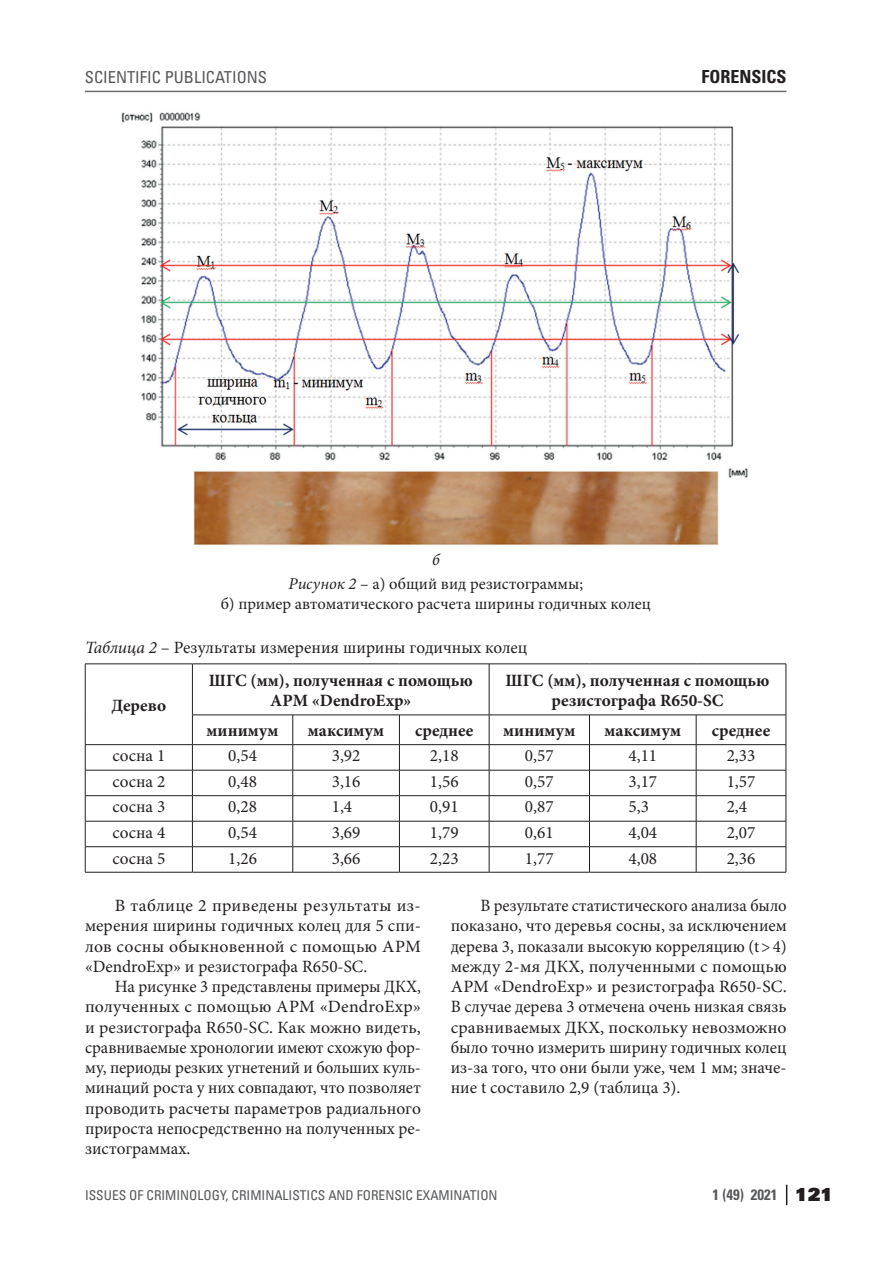
<style>
.page{position:relative;width:893px;height:1263px;background:#fff}
.page>*{position:absolute;margin:0;border:0;box-sizing:border-box;transform-origin:0 0}
.t1{font:700 18px "Partner Condensed";color:#231f20}
.t2{font:900 18px "Partner";color:#231f20}
.t3{font:17.25px/20.2px "Minion Pro";color:#231f20;text-align:justify}
.t4{font:700 17.25px/20.2px "Minion Pro";color:#231f20;text-align:center}
.t5{font:16.5px/23.7px "Minion Pro";color:#231f20;text-align:center}
.t6{font:16.5px "Partner Condensed";color:#57585a}
.t7{font:700 15px "Partner Condensed";color:#57585a}
.t8{font:13.5px "Partner Condensed";color:#57585a}
.s1{font-style:italic}
.s2{color:#fff}
</style>
<div class="page">
<hr style="left:85px;top:91px;width:701px;height:1px;background:#6c6d70">
<svg style="left:786px;top:1185px;width:1px;height:20px"></svg>
<hr style="left:85px;top:664px;width:107px;height:1px;background:#231f20">
<hr style="left:85px;top:664px;width:1px;height:51px;background:#231f20">
<hr style="left:192px;top:664px;width:101px;height:1px;background:#231f20">
<hr style="left:192px;top:664px;width:1px;height:51px;background:#231f20">
<hr style="left:293px;top:664px;width:106px;height:1px;background:#231f20">
<hr style="left:399px;top:664px;width:90px;height:1px;background:#231f20">
<hr style="left:489px;top:664px;width:100px;height:1px;background:#231f20">
<hr style="left:489px;top:664px;width:1px;height:51px;background:#231f20">
<hr style="left:589px;top:664px;width:107px;height:1px;background:#231f20">
<hr style="left:696px;top:664px;width:90px;height:1px;background:#231f20">
<hr style="left:786px;top:664px;width:1px;height:51px;background:#231f20">
<hr style="left:192px;top:715px;width:101px;height:1px;background:#231f20">
<hr style="left:293px;top:715px;width:106px;height:1px;background:#231f20">
<hr style="left:399px;top:715px;width:90px;height:1px;background:#231f20">
<hr style="left:489px;top:715px;width:100px;height:1px;background:#231f20">
<hr style="left:589px;top:715px;width:107px;height:1px;background:#231f20">
<hr style="left:696px;top:715px;width:90px;height:1px;background:#231f20">
<hr style="left:85px;top:744px;width:107px;height:1px;background:#231f20">
<hr style="left:192px;top:744px;width:101px;height:1px;background:#231f20">
<hr style="left:293px;top:744px;width:106px;height:1px;background:#231f20">
<hr style="left:399px;top:744px;width:90px;height:1px;background:#231f20">
<hr style="left:489px;top:744px;width:100px;height:1px;background:#231f20">
<hr style="left:589px;top:744px;width:107px;height:1px;background:#231f20">
<hr style="left:696px;top:744px;width:90px;height:1px;background:#231f20">
<hr style="left:85px;top:770px;width:107px;height:1px;background:#231f20">
<hr style="left:192px;top:770px;width:101px;height:1px;background:#231f20">
<hr style="left:293px;top:770px;width:106px;height:1px;background:#231f20">
<hr style="left:399px;top:770px;width:90px;height:1px;background:#231f20">
<hr style="left:489px;top:770px;width:100px;height:1px;background:#231f20">
<hr style="left:589px;top:770px;width:107px;height:1px;background:#231f20">
<hr style="left:696px;top:770px;width:90px;height:1px;background:#231f20">
<hr style="left:85px;top:795px;width:107px;height:1px;background:#231f20">
<hr style="left:192px;top:795px;width:101px;height:1px;background:#231f20">
<hr style="left:293px;top:795px;width:106px;height:1px;background:#231f20">
<hr style="left:399px;top:795px;width:90px;height:1px;background:#231f20">
<hr style="left:489px;top:795px;width:100px;height:1px;background:#231f20">
<hr style="left:589px;top:795px;width:107px;height:1px;background:#231f20">
<hr style="left:696px;top:795px;width:90px;height:1px;background:#231f20">
<hr style="left:85px;top:821px;width:107px;height:1px;background:#231f20">
<hr style="left:192px;top:821px;width:101px;height:1px;background:#231f20">
<hr style="left:293px;top:821px;width:106px;height:1px;background:#231f20">
<hr style="left:399px;top:821px;width:90px;height:1px;background:#231f20">
<hr style="left:489px;top:821px;width:100px;height:1px;background:#231f20">
<hr style="left:589px;top:821px;width:107px;height:1px;background:#231f20">
<hr style="left:696px;top:821px;width:90px;height:1px;background:#231f20">
<hr style="left:85px;top:846px;width:107px;height:1px;background:#231f20">
<svg style="left:85px;top:715px;width:1px;height:157px"></svg>
<hr style="left:192px;top:846px;width:101px;height:1px;background:#231f20">
<svg style="left:192px;top:715px;width:1px;height:157px"></svg>
<hr style="left:293px;top:846px;width:106px;height:1px;background:#231f20">
<svg style="left:292px;top:715px;width:1px;height:157px"></svg>
<hr style="left:399px;top:846px;width:90px;height:1px;background:#231f20">
<svg style="left:399px;top:715px;width:1px;height:157px"></svg>
<hr style="left:489px;top:846px;width:100px;height:1px;background:#231f20">
<svg style="left:489px;top:715px;width:1px;height:157px"></svg>
<hr style="left:589px;top:846px;width:107px;height:1px;background:#231f20">
<svg style="left:589px;top:715px;width:1px;height:157px"></svg>
<hr style="left:696px;top:846px;width:90px;height:1px;background:#231f20">
<svg style="left:696px;top:715px;width:1px;height:157px"></svg>
<svg style="left:786px;top:715px;width:1px;height:157px"></svg>
<hr style="left:85px;top:872px;width:107px;height:1px;background:#231f20">
<hr style="left:192px;top:872px;width:101px;height:1px;background:#231f20">
<hr style="left:293px;top:872px;width:106px;height:1px;background:#231f20">
<hr style="left:399px;top:872px;width:90px;height:1px;background:#231f20">
<hr style="left:489px;top:872px;width:100px;height:1px;background:#231f20">
<hr style="left:589px;top:872px;width:107px;height:1px;background:#231f20">
<hr style="left:696px;top:872px;width:90px;height:1px;background:#231f20">
<img style="left:121px;top:112px;width:627px;height:433px">
<p class="t6" style="left:85px;top:67px;width:184px">SCIENTIFIC PUBLICATIONS</p>
<p class="t1" style="left:701px;top:66px;width:87px">FORENSICS</p>
<p class="t5" style="left:289px;top:548px;width:296px"><span class="s1">б<br>Рисунок 2</span> – а) общий вид резистограммы;</p>
<p class="t5" style="left:221px;top:592px;width:432px">б) пример автоматического расчета ширины годичных колец</p>
<p class="t3" style="left:85px;top:638px;width:444px"><span class="s1">Таблица 2</span> – Результаты измерения ширины годичных колец</p>
<p class="t4" style="left:111px;top:695px;width:56px">Дерево</p>
<p class="t4" style="left:209px;top:670px;width:265px">ШГС (мм), полученная с помощью<br>АРМ «DendroExp»</p>
<p class="t4" style="left:506px;top:670px;width:265px">ШГС (мм), полученная с помощью резистографа R650-SC</p>
<p class="t4" style="left:206px;top:720px;width:74px">минимум</p>
<p class="t4" style="left:308px;top:720px;width:78px">максимум</p>
<p class="t4" style="left:415px;top:720px;width:60px">среднее</p>
<p class="t4" style="left:503px;top:720px;width:74px">минимум</p>
<p class="t4" style="left:604px;top:720px;width:78px">максимум</p>
<p class="t4" style="left:712px;top:720px;width:60px">среднее</p>
<p class="t3" style="left:112px;top:746px;width:54px">сосна 1</p>
<p class="t3" style="left:228px;top:746px;width:30px">0,54</p>
<p class="t3" style="left:332px;top:746px;width:30px">3,92</p>
<p class="t3" style="left:430px;top:746px;width:30px">2,18</p>
<p class="t3" style="left:525px;top:746px;width:30px">0,57</p>
<p class="t3" style="left:628px;top:746px;width:30px">4,11</p>
<p class="t3" style="left:727px;top:746px;width:30px">2,33</p>
<p class="t3" style="left:112px;top:771px;width:54px">сосна 2</p>
<p class="t3" style="left:228px;top:771px;width:30px">0,48</p>
<p class="t3" style="left:332px;top:771px;width:30px">3,16</p>
<p class="t3" style="left:430px;top:771px;width:30px">1,56</p>
<p class="t3" style="left:525px;top:771px;width:30px">0,57</p>
<p class="t3" style="left:628px;top:771px;width:30px">3,17</p>
<p class="t3" style="left:727px;top:771px;width:30px">1,57</p>
<p class="t3" style="left:112px;top:797px;width:54px">сосна 3</p>
<p class="t3" style="left:228px;top:797px;width:30px">0,28</p>
<p class="t3" style="left:332px;top:797px;width:30px">1,4<span class="s2">0</span></p>
<p class="t3" style="left:430px;top:797px;width:30px">0,91</p>
<p class="t3" style="left:525px;top:797px;width:30px">0,87</p>
<p class="t3" style="left:628px;top:797px;width:30px">5,3<span class="s2">0</span></p>
<p class="t3" style="left:727px;top:797px;width:30px">2,4<span class="s2">0</span></p>
<p class="t3" style="left:112px;top:822px;width:54px">сосна 4</p>
<p class="t3" style="left:228px;top:822px;width:30px">0,54</p>
<p class="t3" style="left:332px;top:822px;width:30px">3,69</p>
<p class="t3" style="left:430px;top:822px;width:30px">1,79</p>
<p class="t3" style="left:525px;top:822px;width:30px">0,61</p>
<p class="t3" style="left:628px;top:822px;width:30px">4,04</p>
<p class="t3" style="left:727px;top:822px;width:30px">2,07</p>
<p class="t3" style="left:112px;top:848px;width:54px">сосна 5</p>
<p class="t3" style="left:228px;top:848px;width:30px">1,26</p>
<p class="t3" style="left:332px;top:848px;width:30px">3,66</p>
<p class="t3" style="left:430px;top:848px;width:30px">2,23</p>
<p class="t3" style="left:525px;top:848px;width:30px">1,77</p>
<p class="t3" style="left:628px;top:848px;width:30px">4,08</p>
<p class="t3" style="left:727px;top:848px;width:30px">2,36</p>
<p class="t3" style="left:85px;top:896px;width:337px;text-indent:30px">В таблице 2 приведены результаты из&shy;мерения ширины годичных колец для 5 спи&shy;лов сосны обыкновенной с помощью АРМ «DendroExp» и резистографа R650-SC.</p>
<p class="t3" style="left:85px;top:977px;width:337px;text-indent:30px">На рисунке 3 представлены примеры ДКХ, полученных с помощью АРМ «DendroExp» и резистографа R650-SC. Как можно видеть, сравниваемые хронологии имеют схожую фор&shy;му, периоды резких угнетений и больших куль&shy;минаций роста у них совпадают, что позволяет проводить расчеты параметров радиального прироста непосредственно на полученных ре&shy;зистограммах.</p>
<p class="t3" style="left:451px;top:896px;width:338px;text-indent:30px">В результате статистического анализа было показано, что деревья сосны, за исключением дерева 3, показали высокую корреляцию (t&gt;4) между 2-мя ДКХ, полученными с помощью АРМ «DendroExp» и резистографа R650-SC.<br>В случае дерева 3 отмечена очень низкая связь сравниваемых ДКХ, поскольку невозможно было точно измерить ширину годичных колец из-за того, что они были уже, чем 1 мм; значе&shy;ние t составило 2,9 (таблица 3).</p>
<p class="t8" style="left:85px;top:1187px;width:414px">ISSUES OF CRIMINOLOGY, CRIMINALISTICS AND FORENSIC EXAMINATION</p>
<p class="t7" style="left:712px;top:1185px;width:66px">1 (49) 2021</p>
<p class="t2" style="left:795px;top:1184px;width:40px">121</p>
</div>
